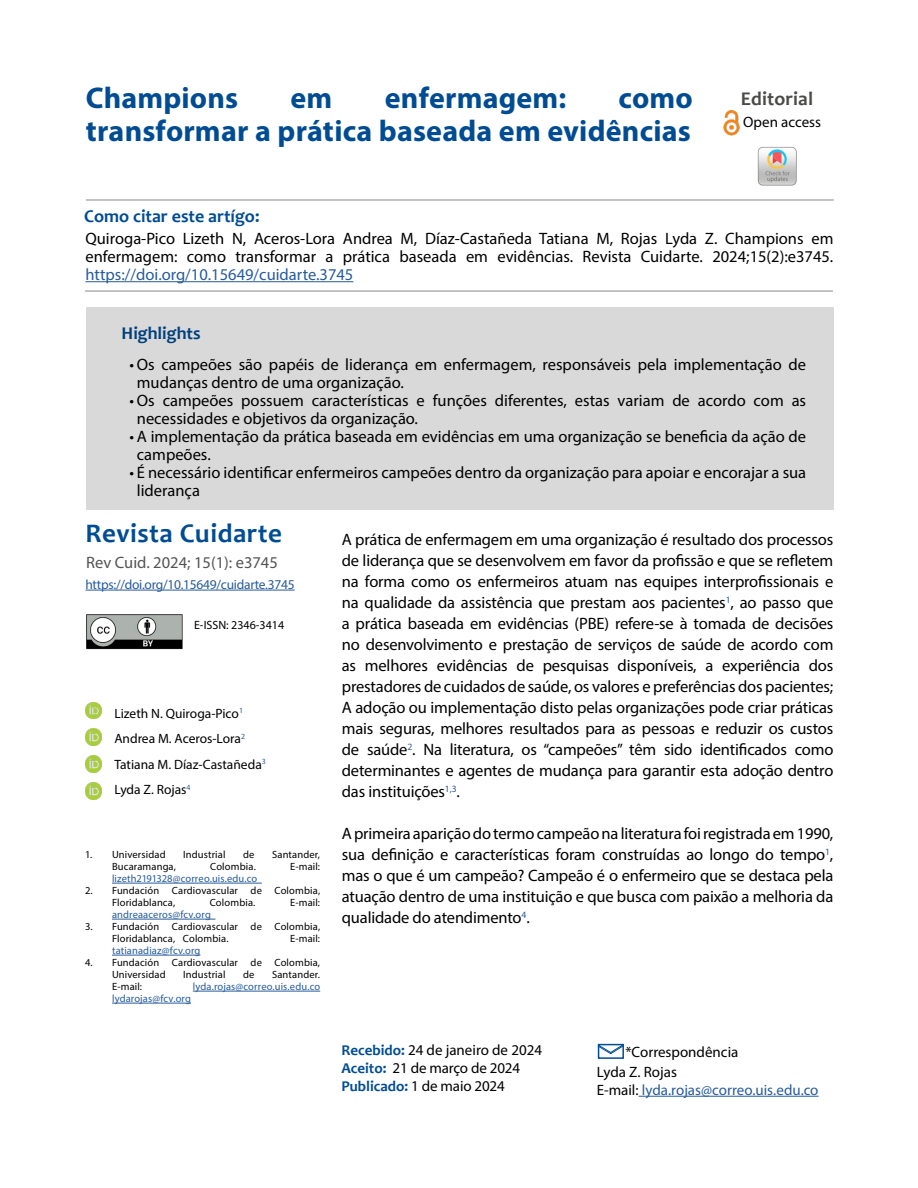
<style>
.page{position:relative;width:918px;height:1188px;background:#fff}
.page>*{position:absolute;margin:0;border:0;box-sizing:border-box;transform-origin:0 0}
.t1{font:700 30px/33px "Myriad Pro";letter-spacing:.005em;color:#004c93;text-align:right}
.t2{font:700 27px "Candara";letter-spacing:.02em;color:#004c93}
.t3{font:700 19.5px "Candara";letter-spacing:.01em;color:#4a4a49}
.t4{font:700 18px "Candara";color:#004c93}
.t5{font:16.5px/21px "Myriad Pro";color:#000}
.t6{font:16.5px "Myriad Pro";color:#275b9b}
.t7{font:16.5px "Myriad Pro";color:#555454}
.t8{font:15px/18px "Myriad Pro";color:#000}
.t9{font:15px "Myriad Pro";color:#275b9b}
.t10{font:13.5px/25.5px "Myriad Pro";color:#000}
.t11{font:13.5px "Myriad Pro";letter-spacing:-.02em;color:#275b9b}
.t12{font:12px "Myriad Pro";color:#000}
.t13{font:10.5px/12px "Myriad Pro";letter-spacing:.01em;color:#000}
.t14{font:10.5px "Myriad Pro";letter-spacing:.01em;color:#275b9b}
.s1{font-family:"Candara";font-weight:700;color:#004c93}
.s2{color:#000}
</style>
<div class="page">
<hr style="left:85px;top:290px;width:748px;height:2px;background:#999898">
<hr style="left:86px;top:199px;width:748px;height:2px;background:#999898">
<hr style="left:85px;top:281px;width:268px;height:1px;background:#275b9b">
<hr style="left:85px;top:590px;width:210px;height:1px;background:#275b9b">
<hr style="left:112px;top:883px;width:150px;height:1px;background:#275b9b">
<hr style="left:112px;top:919px;width:103px;height:1px;background:#275b9b">
<hr style="left:112px;top:955px;width:88px;height:1px;background:#275b9b">
<hr style="left:193px;top:991px;width:127px;height:1px;background:#275b9b">
<hr style="left:112px;top:1003px;width:79px;height:1px;background:#275b9b">
<hr style="left:639px;top:1096px;width:180px;height:1px;background:#275b9b">
<div style="left:598px;top:1044px;width:26px;height:15px;border:2px solid #004c93"></div>
<svg style="left:597px;top:1044px;width:27px;height:10px"></svg>
<img style="left:723px;top:110px;width:17px;height:26px">
<img style="left:757px;top:146px;width:40px;height:40px">
<img style="left:86px;top:614px;width:97px;height:36px">
<img style="left:85px;top:702px;width:17px;height:17px">
<img style="left:85px;top:756px;width:17px;height:16px">
<img style="left:85px;top:783px;width:17px;height:17px">
<img style="left:85px;top:728px;width:17px;height:17px">
<div style="left:86px;top:307px;width:748px;height:203px;background:#d9d9d9"></div>
<h1 class="t1" style="left:86px;top:80px;width:154px">Champions</h1>
<h1 class="t1" style="left:290px;top:80px;width:43px">em</h1>
<h1 class="t1" style="left:385px;top:80px;width:183px">enfermagem:</h1>
<h1 class="t1" style="left:86px;top:80px;width:608px">como<br>transformar a prática baseada em evidências</h1>
<p class="t3" style="left:741px;top:87px;width:74px">Editorial</p>
<p class="t8" style="left:743px;top:113px;width:79px">Open access</p>
<p class="t4" style="left:84px;top:205px;width:177px">Como citar este artígo:</p>
<p class="t5" style="left:85px;top:229px;width:749px;line-height:18px">Quiroga-Pico Lizeth N, Aceros-Lora Andrea M, Díaz-Castañeda Tatiana M, Rojas Lyda Z. Champions em enfermagem: como transformar a prática baseada em evidências. Revista Cuidarte. 2024;15(2):e3745.</p>
<p class="t6" style="left:85px;top:264px;width:269px">https://doi.org/10.15649/cuidarte.3745</p>
<p class="t4" style="left:122px;top:322px;width:81px">Highlights</p>
<p class="t5" style="left:137px;top:355px;width:671px;line-height:18px;text-indent:-8px">• Os campeões são papéis de liderança em enfermagem, responsáveis pela implementação de mudanças dentro de uma organização.</p>
<p class="t5" style="left:137px;top:391px;width:671px;line-height:18px;text-indent:-8px">• Os campeões possuem características e funções diferentes, estas variam de acordo com as necessidades e objetivos da organização.</p>
<p class="t5" style="left:137px;top:427px;width:671px;line-height:18px;text-indent:-8px">• A implementação da prática baseada em evidências em uma organização se beneficia da ação de campeões.</p>
<p class="t5" style="left:137px;top:463px;width:671px;line-height:18px;text-indent:-8px">• É necessário identificar enfermeiros campeões dentro da organização para apoiar e encorajar a sua liderança</p>
<h2 class="t2" style="left:85px;top:517px;width:198px">Revista Cuidarte</h2>
<p class="t7" style="left:86px;top:552px;width:193px">Rev Cuid. 2024; 15(1): e3745</p>
<p class="t11" style="left:85px;top:576px;width:211px">https://doi.org/10.15649/cuidarte.3745</p>
<p class="t12" style="left:194px;top:617px;width:92px">E-ISSN: 2346-3414</p>
<p class="t10" style="left:114px;top:700px;width:153px">Lizeth N. Quiroga-Pico<sup>1<br></sup>Andrea M. Aceros-Lora<sup>2<br></sup>Tatiana M. Díaz-Castañeda<sup>3<br></sup>Lyda Z. Rojas<sup>4</sup></p>
<p class="t13" style="left:85px;top:848px;width:82px">1. Universidad</p>
<p class="t13" style="left:183px;top:848px;width:44px">Industrial</p>
<p class="t13" style="left:243px;top:848px;width:13px">de</p>
<p class="t13" style="left:272px;top:848px;width:50px">Santander,</p>
<p class="t13" style="left:112px;top:860px;width:66px">Bucaramanga,</p>
<p class="t13" style="left:210px;top:860px;width:47px">Colombia.</p>
<p class="t13" style="left:290px;top:860px;width:32px">E-mail:</p>
<p class="t14" style="left:112px;top:872px;width:147px">lizeth2191328@correo.uis.edu.co</p>
<p class="t13" style="left:112px;top:884px;width:210px;text-indent:-27px">2. Fundación Cardiovascular de Colombia,<br>Floridablanca,</p>
<p class="t13" style="left:210px;top:896px;width:47px">Colombia.</p>
<p class="t13" style="left:290px;top:896px;width:32px">E-mail:</p>
<p class="t14" style="left:112px;top:908px;width:100px">andreaaceros@fcv.org</p>
<p class="t13" style="left:112px;top:920px;width:210px;text-indent:-27px">3. Fundación Cardiovascular de Colombia,<br>Floridablanca, Colombia.</p>
<p class="t13" style="left:290px;top:932px;width:32px">E-mail:</p>
<p class="t14" style="left:112px;top:944px;width:90px">tatianadiaz@fcv.org</p>
<p class="t13" style="left:112px;top:956px;width:210px;text-indent:-27px">4. Fundación Cardiovascular de Colombia,<br>Universidad</p>
<p class="t13" style="left:183px;top:968px;width:44px">Industrial</p>
<p class="t13" style="left:243px;top:968px;width:13px">de</p>
<p class="t13" style="left:272px;top:968px;width:50px">Santander.</p>
<p class="t13" style="left:112px;top:980px;width:32px">E-mail:</p>
<p class="t14" style="left:193px;top:980px;width:129px">lyda.rojas@correo.uis.edu.co</p>
<p class="t14" style="left:112px;top:992px;width:80px">lydarojas@fcv.org</p>
<p class="t5" style="left:342px;top:529px;width:493px;text-align:justify">A prática de enfermagem em uma organização é resultado dos processos de liderança que se desenvolvem em favor da profissão e que se refletem na forma como os enfermeiros atuam nas equipes interprofissionais e na qualidade da assistência que prestam aos pacientes<sup>1</sup>, ao passo que a prática baseada em evidências (PBE) refere-se à tomada de decisões no desenvolvimento e prestação de serviços de saúde de acordo com as melhores evidências de pesquisas disponíveis, a experiência dos prestadores de cuidados de saúde, os valores e preferências dos pacientes; A adoção ou implementação disto pelas organizações pode criar práticas mais seguras, melhores resultados para as pessoas e reduzir os custos de saúde<sup>2</sup>. Na literatura, os “campeões” têm sido identificados como determinantes e agentes de mudança para garantir esta adoção dentro das instituições<sup>1,3</sup>.</p>
<p class="t5" style="left:342px;top:823px;width:493px;text-align:justify">A primeira aparição do termo campeão na literatura foi registrada em 1990, sua definição e características foram construídas ao longo do tempo<sup>1</sup>, mas o que é um campeão? Campeão é o enfermeiro que se destaca pela atuação dentro de uma instituição e que busca com paixão a melhoria da qualidade do atendimento<sup>4</sup>.</p>
<p class="t8" style="left:341px;top:1041px;width:202px"><span class="s1">Recebido:</span> 24 de janeiro de 2024<br><span class="s1">Aceito:</span> 21 de março de 2024<br><span class="s1">Publicado:</span> 1 de maio 2024</p>
<p class="t8" style="left:597px;top:1042px;width:143px;line-height:19.5px;text-indent:29px">*Correspondência<br>Lyda Z. Rojas</p>
<p class="t9" style="left:597px;top:1080px;width:223px"><span class="s2">E-mail:</span> lyda.rojas@correo.uis.edu.co</p>
</div>
